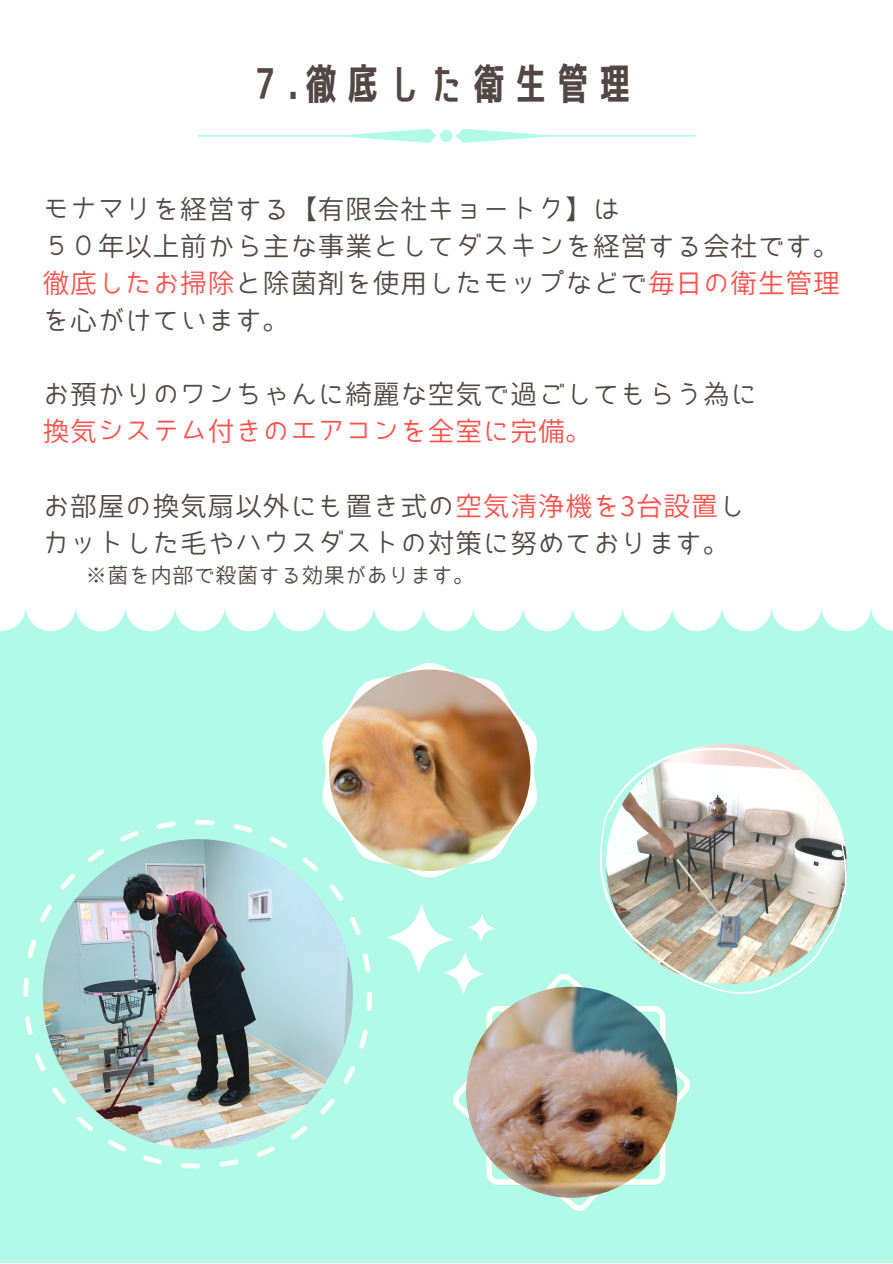
<style>
.page{position:relative;width:893px;height:1264px;background:#fff}
.page>*{position:absolute;margin:0;border:0;box-sizing:border-box;transform-origin:0 0}
.t1{font:42px "Senobi Gothic Bold";color:#524743}
.t2{font:26.7px/37px "Bokutachino Gothic 2";letter-spacing:.03em;color:#524743}
.t3{font:26.7px "Bokutachino Gothic 2";letter-spacing:.03em;color:#ff514c}
.t4{font:21px "Bokutachino Gothic 2";letter-spacing:.03em;color:#524743}
.s1{color:#ff514c}
</style>
<div class="page">
<div style="left:0;top:599px;width:892px;height:663px;background:#b1fae7"></div>
<svg style="left:0;top:599px;width:892px;height:32px;fill:#fff"></svg>
<svg style="left:23px;top:819px;width:349px;height:349px"></svg>
<img style="left:43px;top:839px;width:310px;height:310px;border-radius:50%">
<img style="left:600px;top:747px;width:246px;height:246px">
<svg style="left:453px;top:972px;width:238px;height:239px"></svg>
<img style="left:466px;top:986px;width:211px;height:211px;border-radius:50%">
<svg style="left:320px;top:663px;width:217px;height:214px"></svg>
<img style="left:329px;top:669px;width:201px;height:202px;border-radius:50%">
<svg style="left:387px;top:905px;width:107px;height:88px"></svg>
<svg style="left:197px;top:129px;width:498px;height:14px"></svg>
<h1 class="t1" style="left:244px;top:55px;width:393px">７.徹底した衛生管理</h1>
<p class="t2" style="left:43px;top:190px;width:798px">モナマリを経営する【有限会社キョートク】は<br>５０年以上前から主な事業としてダスキンを経営する会社です。<span class="s1">徹底したお掃除</span>と除菌剤を使用したモップなどで<span class="s1">毎日の衛生管理</span>を心がけています。</p>
<p class="t2" style="left:43px;top:375px;width:716px">お預かりのワンちゃんに綺麗な空気で過ごしてもらう為に</p>
<p class="t3" style="left:43px;top:418px;width:551px">換気システム付きのエアコンを全室に完備。</p>
<p class="t2" style="left:43px;top:487px;width:704px">お部屋の換気扇以外にも置き式の<span class="s1">空気清浄機を3台設置</span>しカットした毛やハウスダストの対策に努めております。</p>
<p class="t4" style="left:86px;top:564px;width:390px">※菌を内部で殺菌する効果があります。</p>
</div>
